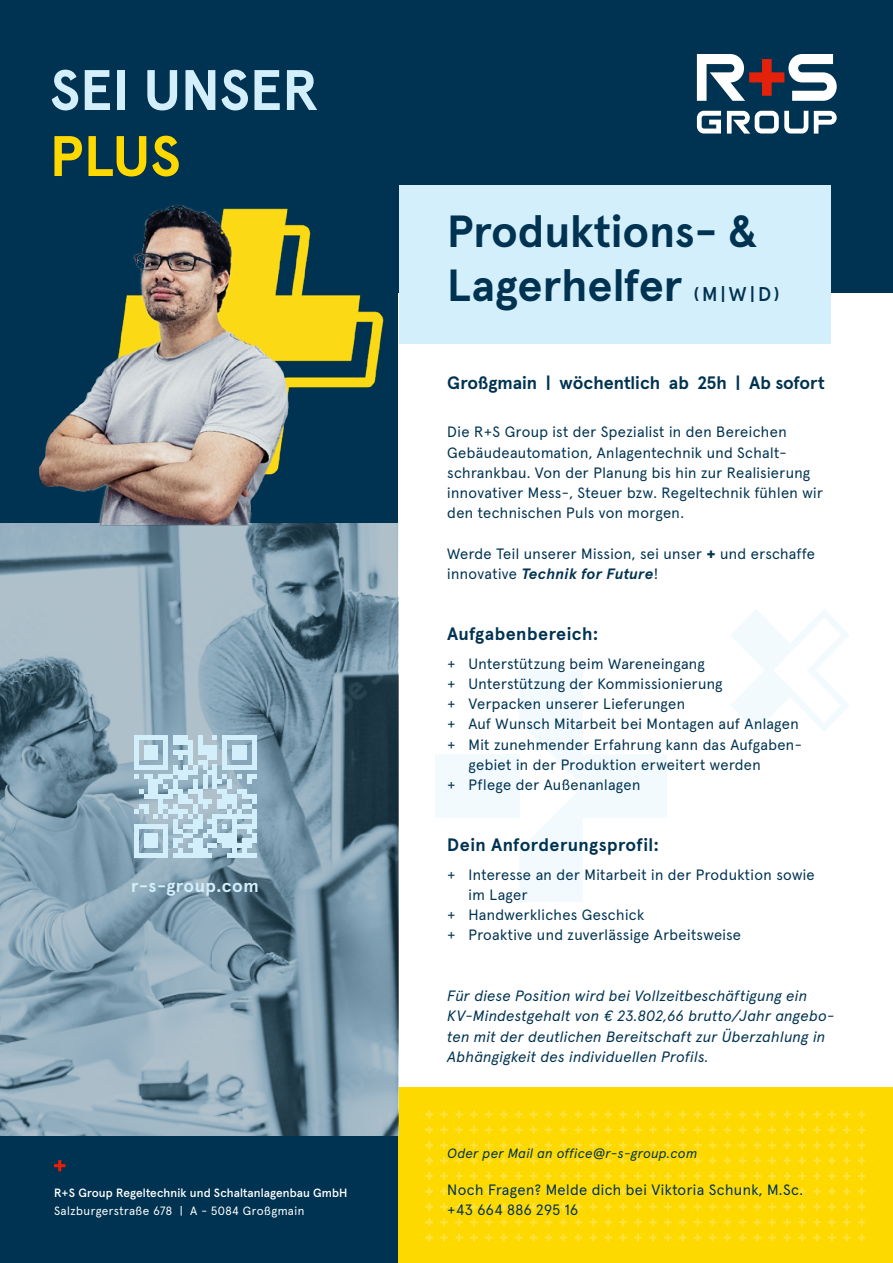
<style>
.page{position:relative;width:893px;height:1263px;background:#003351}
.page>*{position:absolute;margin:0;border:0;box-sizing:border-box;transform-origin:0 0}
.t1{font:700 57px "Apercu Pro";letter-spacing:-.005em;color:#d4effc}
.t2{font:700 57px "Apercu Pro";color:#fed900}
.t3{font:700 45px/54px "Apercu Pro";color:#003351}
.t4{font:500 19.95px "Apercu Pro";color:#003351}
.t5{font:700 18px "Apercu Pro";letter-spacing:.025em;color:#003351}
.t6{font:700 18px "Apercu Pro";color:#003351}
.t7{font:700 18px "Apercu Pro";letter-spacing:.025em;color:#d4effc}
.t8{font:15px/20.2px "Apercu Pro";letter-spacing:.025em;color:#003351}
.t9{font:italic 15px/20.2px "Apercu Pro";letter-spacing:.02em;color:#003351}
.t10{font:italic 13.5px "Apercu Pro";letter-spacing:.025em;color:#003351}
.t11{font:500 12px "Apercu Pro";letter-spacing:.01em;color:#fff}
.t12{font:12px "Apercu Pro";letter-spacing:.04em;color:#fff}
.s1{font-weight:900}
.s2{font-weight:700;font-style:italic}
</style>
<div class="page">
<svg style="left:697px;top:111px;width:24px;height:22px"></svg>
<svg style="left:727px;top:111px;width:81px;height:23px"></svg>
<svg style="left:814px;top:111px;width:23px;height:23px"></svg>
<svg style="left:697px;top:54px;width:140px;height:47px"></svg>
<svg style="left:54px;top:1160px;width:11px;height:11px"></svg>
<div style="left:399px;top:1084px;width:494px;height:179px;background:#fed900"></div>
<svg style="left:425px;top:1172px;width:232px;height:70px"></svg>
<svg style="left:425px;top:1110px;width:232px;height:54px"></svg>
<svg style="left:664px;top:1172px;width:202px;height:70px"></svg>
<svg style="left:664px;top:1110px;width:202px;height:54px"></svg>
<div style="left:399px;top:293px;width:494px;height:793px;background:#fff"></div>
<img style="left:0;top:524px;width:399px;height:611px">
<div style="left:134px;top:735px;width:5px;height:30px;background:#d4effc"></div>
<div style="left:144px;top:745px;width:5px;height:15px;background:#d4effc"></div>
<hr style="left:149px;top:745px;width:4px;height:15px;background:#d4effc">
<div style="left:153px;top:745px;width:5px;height:15px;background:#d4effc"></div>
<svg style="left:139px;top:735px;width:24px;height:5px"></svg>
<div style="left:163px;top:735px;width:5px;height:30px;background:#d4effc"></div>
<div style="left:173px;top:735px;width:5px;height:10px;background:#d4effc"></div>
<div style="left:178px;top:735px;width:5px;height:10px;background:#d4effc"></div>
<div style="left:183px;top:735px;width:5px;height:10px;background:#d4effc"></div>
<div style="left:188px;top:740px;width:5px;height:25px;background:#d4effc"></div>
<div style="left:198px;top:735px;width:5px;height:20px;background:#d4effc"></div>
<div style="left:203px;top:745px;width:5px;height:10px;background:#d4effc"></div>
<hr style="left:208px;top:745px;width:4px;height:15px;background:#d4effc">
<svg style="left:212px;top:735px;width:5px;height:5px"></svg>
<div style="left:212px;top:745px;width:5px;height:15px;background:#d4effc"></div>
<div style="left:222px;top:735px;width:5px;height:30px;background:#d4effc"></div>
<div style="left:232px;top:745px;width:5px;height:15px;background:#d4effc"></div>
<div style="left:237px;top:745px;width:5px;height:15px;background:#d4effc"></div>
<div style="left:242px;top:745px;width:5px;height:15px;background:#d4effc"></div>
<svg style="left:227px;top:735px;width:25px;height:5px"></svg>
<div style="left:252px;top:735px;width:5px;height:30px;background:#d4effc"></div>
<svg style="left:134px;top:750px;width:123px;height:108px;background:#b7d1df"></svg>
<div style="left:399px;top:185px;width:432px;height:158px;background:#d4effc"></div>
<svg style="left:519px;top:671px;width:148px;height:231px"></svg>
<div style="left:435px;top:754px;width:84px;height:64px;background:#f2fafe"></div>
<svg style="left:731px;top:609px;width:118px;height:122px"></svg>
<img style="left:35px;top:205px;width:368px;height:321px">
<h1 class="t1" style="left:50px;top:46px;width:270px">SEI UNSER</h1>
<h1 class="t2" style="left:50px;top:112px;width:132px">PLUS</h1>
<p class="t7" style="left:131px;top:872px;width:129px">r-s-group.com</p>
<p class="t11" style="left:54px;top:1183px;width:295px">R+S Group Regeltechnik und Schaltanlagenbau GmbH</p>
<p class="t12" style="left:54px;top:1201px;width:252px">Salzburgerstraße 678 | A - 5084 Großgmain</p>
<h2 class="t3" style="left:447px;top:201px;width:311px">Produktions- &amp;<br>Lagerhelfer</h2>
<h3 class="t4" style="left:694px;top:279px;width:87px">(M|W|D)</h3>
<p class="t6" style="left:447px;top:369px;width:379px">Großgmain | wöchentlich ab 25h | Ab sofort</p>
<p class="t8" style="left:447px;top:421px;width:377px">Die R+S Group ist der Spezialist in den Bereichen Gebäudeautomation, Anlagentechnik und Schalt&shy;schrankbau. Von der Planung bis hin zur Realisierung innovativer Mess-, Steuer bzw. Regeltechnik fühlen wir den technischen Puls von morgen.</p>
<p class="t8" style="left:447px;top:542px;width:369px">Werde Teil unserer Mission, sei unser <span class="s1">+</span> und erschaffe innovative <span class="s2">Technik for Future</span>!</p>
<p class="t5" style="left:447px;top:619px;width:152px">Aufgabenbereich:</p>
<p class="t8" style="left:447px;top:652px;width:259px">+ Unterstützung beim Wareneingang</p>
<p class="t8" style="left:447px;top:672px;width:277px">+ Unterstützung der Kommissionierung</p>
<p class="t8" style="left:447px;top:692px;width:239px">+ Verpacken unserer Lieferungen</p>
<p class="t8" style="left:447px;top:713px;width:353px">+ Auf Wunsch Mitarbeit bei Montagen auf Anlagen</p>
<p class="t8" style="left:447px;top:733px;width:356px">+ Mit zunehmender Erfahrung kann das Aufgaben-</p>
<p class="t8" style="left:469px;top:753px;width:294px">gebiet in der Produktion erweitert werden</p>
<p class="t8" style="left:447px;top:773px;width:195px">+ Pflege der Außenanlagen</p>
<p class="t5" style="left:447px;top:830px;width:213px">Dein Anforderungsprofil:</p>
<p class="t8" style="left:447px;top:863px;width:369px">+ Interesse an der Mitarbeit in der Produktion sowie</p>
<p class="t8" style="left:469px;top:883px;width:61px">im Lager</p>
<p class="t8" style="left:447px;top:903px;width:199px">+ Handwerkliches Geschick</p>
<p class="t8" style="left:447px;top:924px;width:295px">+ Proaktive und zuverlässige Arbeitsweise</p>
<p class="t9" style="left:447px;top:984px;width:389px">Für diese Position wird bei Vollzeitbeschäftigung ein KV-Mindestgehalt von € 23.802,66 brutto/Jahr angebo&shy;ten mit der deutlichen Bereitschaft zur Überzahlung in Abhängigkeit des individuellen Profils.</p>
<p class="t10" style="left:447px;top:1143px;width:251px">Oder per Mail an office@r-s-group.com</p>
<p class="t8" style="left:447px;top:1178px;width:357px">Noch Fragen? Melde dich bei Viktoria Schunk, M.Sc. +43 664 886 295 16</p>
</div>
